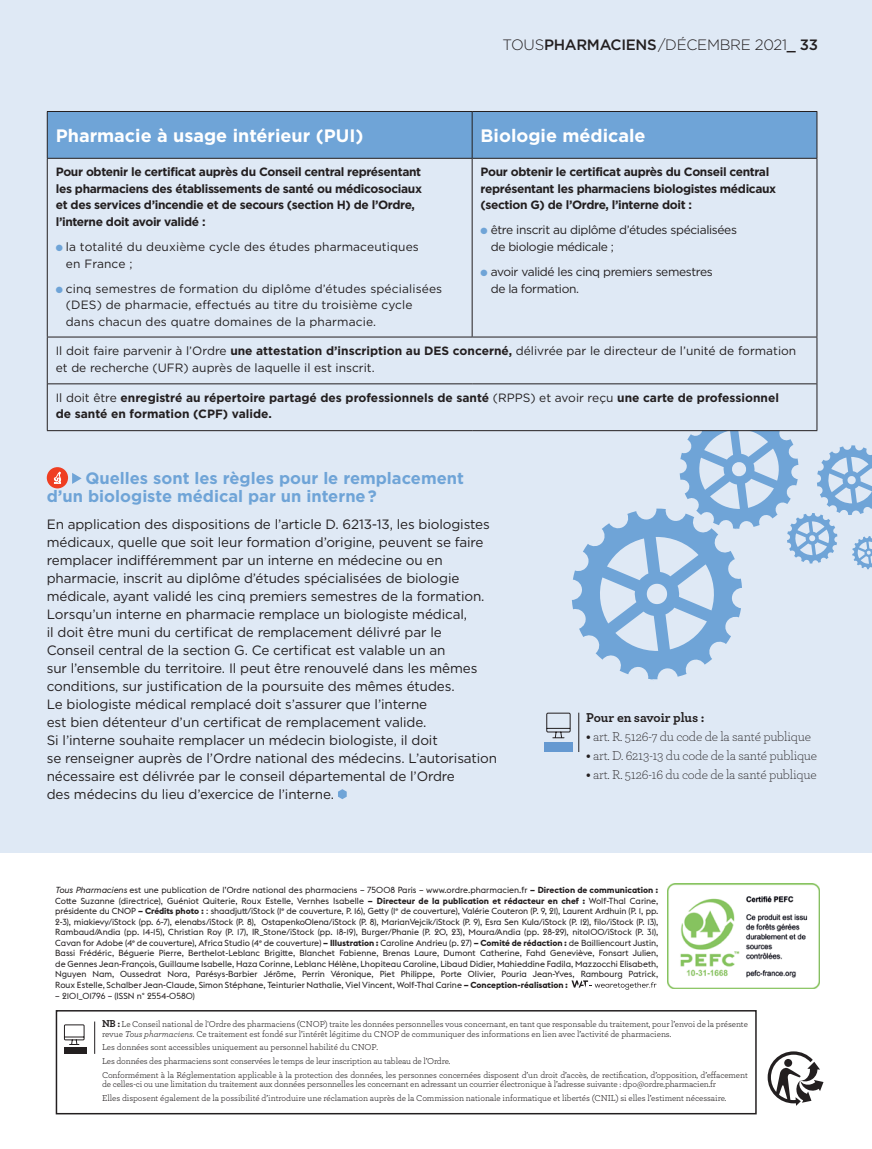
<style>
.page{position:relative;width:872px;height:1149px;background:#fff}
.page>*{position:absolute;margin:0;border:0;box-sizing:border-box;transform-origin:0 0}
.t1{font:700 18px "Gotham";color:#fff}
.t2{font:700 16.5px/18px "Gotham";color:#6fa4d7}
.t3{font:300 15px "Gotham";letter-spacing:-.02em;color:#231f20}
.t4{font:13.5px/18px "Gotham";letter-spacing:-.01em;color:#231f20}
.t5{font:300 13.5px "Archer";letter-spacing:-.015em;color:#231f20}
.t6{font:700 13.5px "Archer";letter-spacing:-.005em;color:#231f20}
.t7{font:12px/16.5px "Gotham";color:#231f20}
.t8{font:700 12px/16.5px "Gotham";letter-spacing:-.03em;color:#231f20}
.t9{font:700 12px/16.5px "Gotham";color:#231f20}
.t10{font:12px/16.5px "Gotham";letter-spacing:-.03em;color:#231f20}
.t11{font:9px/13.6px "Archer";letter-spacing:-.01em;color:#231f20}
.t12{font:8.7px/10.5px "Euclid Flex";color:#231f20;text-align:justify}
.s1{font-weight:500}
.s2{color:#6fa4d7}
.s3{font-weight:700}
.s4{font-weight:400}
.s5{font-style:italic}
.s6{font-weight:700;font-size:10.5px}
</style>
<div class="page">
<div style="left:0;top:0;width:872px;height:1148px;background:#dfe9f5"></div>
<div style="left:0;top:853px;width:872px;height:295px;background:#fff"></div>
<div style="left:56px;top:1009px;width:700px;height:105px;border:2px solid #231f20"></div>
<svg style="left:767px;top:1051px;width:56px;height:54px"></svg>
<svg style="left:571px;top:980px;width:85px;height:9px"></svg>
<img style="left:667px;top:883px;width:152px;height:105px">
<div style="left:64px;top:1047px;width:22px;height:6px;background:#231f20"></div>
<svg style="left:64px;top:1024px;width:21px;height:20px"></svg>
<hr style="left:94px;top:1021px;width:1px;height:32px;background:#231f20">
<div style="left:47px;top:467px;width:21px;height:21px;background:#ef3e22;border-radius:50%"></div>
<svg style="left:53px;top:471px;width:8px;height:13px"></svg>
<svg style="left:72px;top:473px;width:10px;height:11px"></svg>
<svg style="left:338px;top:789px;width:9px;height:10px"></svg>
<hr style="left:578px;top:712px;width:1px;height:39px;background:#231f20">
<svg style="left:546px;top:712px;width:25px;height:26px"></svg>
<div style="left:544px;top:741px;width:29px;height:10px;background:#6599d1"></div>
<svg style="left:572px;top:409px;width:300px;height:271px"></svg>
<div style="left:48px;top:112px;width:768px;height:46px;background:#6fa4d7"></div>
<svg style="left:48px;top:159px;width:768px;height:271px"></svg>
<hr style="left:816px;top:337px;width:1px;height:47px;background:#231f20">
<hr style="left:816px;top:384px;width:1px;height:46px;background:#231f20">
<hr style="left:48px;top:383px;width:424px;height:1px;background:#231f20">
<hr style="left:472px;top:383px;width:344px;height:1px;background:#231f20">
<hr style="left:472px;top:112px;width:1px;height:46px;background:#231f20">
<hr style="left:472px;top:159px;width:1px;height:177px;background:#231f20">
<hr style="left:47px;top:111px;width:425px;height:1px;background:#231f20">
<hr style="left:47px;top:112px;width:1px;height:46px;background:#231f20">
<hr style="left:472px;top:111px;width:345px;height:1px;background:#231f20">
<hr style="left:816px;top:112px;width:1px;height:46px;background:#231f20">
<hr style="left:47px;top:336px;width:425px;height:1px;background:#231f20">
<hr style="left:472px;top:336px;width:345px;height:1px;background:#231f20">
<hr style="left:47px;top:159px;width:1px;height:177px;background:#231f20">
<hr style="left:816px;top:159px;width:1px;height:177px;background:#231f20">
<hr style="left:47px;top:337px;width:1px;height:47px;background:#231f20">
<hr style="left:47px;top:384px;width:1px;height:46px;background:#231f20">
<hr style="left:47px;top:430px;width:425px;height:1px;background:#231f20">
<hr style="left:472px;top:430px;width:345px;height:1px;background:#231f20">
<hr style="left:47px;top:158px;width:425px;height:1px;background:#231f20">
<hr style="left:472px;top:158px;width:345px;height:1px;background:#231f20">
<h3 class="t3" style="left:502px;top:35px;width:317px">TOUS<span class="s1">PHARMACIENS</span> /DÉCEMBRE 2021<span class="s1">_ 33</span></h3>
<h1 class="t1" style="left:56px;top:124px;width:309px">Pharmacie à usage intérieur (PUI)</h1>
<h1 class="t1" style="left:480px;top:124px;width:166px">Biologie médicale</h1>
<h3 class="t8" style="left:56px;top:164px;width:368px">Pour obtenir le certificat auprès du Conseil central représentant les pharmaciens des établissements de santé ou médicosociaux et des services d’incendie et de secours (section H) de l’Ordre, l’interne doit avoir validé :</h3>
<h3 class="t7" style="left:66px;top:238px;width:354px;text-indent:-10px"><span class="s2">●</span> la totalité du deuxième cycle des études pharmaceutiques en France ;</h3>
<h3 class="t7" style="left:66px;top:280px;width:378px;text-indent:-10px"><span class="s2">●</span> cinq semestres de formation du diplôme d’études spécialisées (DES) de pharmacie, effectués au titre du troisième cycle dans chacun des quatre domaines de la pharmacie.</h3>
<h3 class="t8" style="left:480px;top:164px;width:297px">Pour obtenir le certificat auprès du Conseil central représentant les pharmaciens biologistes médicaux (section G) de l’Ordre, l’interne doit :</h3>
<h3 class="t10" style="left:491px;top:222px;width:248px;text-indent:-10px"><span class="s2">●</span> être inscrit au diplôme d’études spécialisées de biologie médicale ;</h3>
<h3 class="t10" style="left:491px;top:263px;width:223px;text-indent:-10px"><span class="s2">●</span> avoir validé les cinq premiers semestres de la formation.</h3>
<h3 class="t7" style="left:56px;top:342px;width:742px">Il doit faire parvenir à l’Ordre <span class="s3">une attestation d’inscription au DES concerné,</span> délivrée par le directeur de l’unité de formation et de recherche (UFR) auprès de laquelle il est inscrit.</h3>
<h3 class="t9" style="left:56px;top:389px;width:725px"><span class="s4">Il doit être</span> enregistré au répertoire partagé des professionnels de santé <span class="s4">(RPPS) et avoir reçu</span> une carte de professionnel de santé en formation (CPF) valide.</h3>
<h2 class="t2" style="left:47px;top:469px;width:419px;text-indent:39px">Quelles sont les règles pour le remplacement d’un biologiste médical par un interne ?</h2>
<p class="t4" style="left:47px;top:514px;width:452px">En application des dispositions de l’article D. 6213-13, les biologistes médicaux, quelle que soit leur formation d’origine, peuvent se faire remplacer indifféremment par un interne en médecine ou en pharmacie, inscrit au diplôme d’études spécialisées de biologie médicale, ayant validé les cinq premiers semestres de la formation.<br>Lorsqu’un interne en pharmacie remplace un biologiste médical,<br>il doit être muni du certificat de remplacement délivré par le<br>Conseil central de la section G. Ce certificat est valable un an<br>sur l’ensemble du territoire. Il peut être renouvelé dans les mêmes conditions, sur justification de la poursuite des mêmes études.<br>Le biologiste médical remplacé doit s’assurer que l’interne<br>est bien détenteur d’un certificat de remplacement valide.<br>Si l’interne souhaite remplacer un médecin biologiste, il doit<br>se renseigner auprès de l’Ordre national des médecins. L’autorisation nécessaire est délivrée par le conseil départemental de l’Ordre<br>des médecins du lieu d’exercice de l’interne.</p>
<h3 class="t6" style="left:586px;top:706px;width:120px">Pour en savoir plus :</h3>
<h3 class="t5" style="left:586px;top:727px;width:226px"><span class="s3">•</span> art. R. 5126-7 du code de la santé publique</h3>
<h3 class="t5" style="left:586px;top:746px;width:232px"><span class="s3">•</span> art. D. 6213-13 du code de la santé publique</h3>
<h3 class="t5" style="left:586px;top:765px;width:232px"><span class="s3">•</span> art. R. 5126-16 du code de la santé publique</h3>
<p class="t12" style="left:55px;top:884px;width:604px"><span class="s5">Tous Pharmaciens</span> est une publication de l’Ordre national des pharmaciens – 75008 Paris – www.ordre.pharmacien.fr <span class="s3">– Direction de communication :<br></span>Cotte Suzanne (directrice), Guéniot Quiterie, Roux Estelle, Vernhes Isabelle <span class="s3">– Directeur de la publication et rédacteur en chef :</span> Wolf-Thal Carine, présidente du CNOP <span class="s3">– Crédits photo :</span> : shaadjutt/iStock (1<sup>e</sup> de couverture, P. 16), Getty (1<sup>e</sup> de couverture), Valérie Couteron (P. 9, 21), Laurent Ardhuin (P. 1, pp.<br>2-3), miakievy/iStock (pp. 6-7), elenabs/iStock (P. 8), OstapenkoOlena/iStock (P. 8), MarianVejcik/iStock (P. 9), Esra Sen Kula/iStock (P. 12), filo/iStock (P. 13), Rambaud/Andia (pp. 14-15), Christian Roy (P. 17), IR_Stone/iStock (pp. 18-19), Burger/Phanie (P. 20, 23), Moura/Andia (pp. 28-29), nito100/iStock (P. 31), Cavan for Adobe (4<sup>e</sup> de couverture), Africa Studio (4<sup>e</sup> de couverture) <span class="s3">– Illustration :</span> Caroline Andrieu (p. 27) <span class="s3">– Comité de rédaction :</span> de Bailliencourt Justin, Bassi Frédéric, Béguerie Pierre, Berthelot-Leblanc Brigitte, Blanchet Fabienne, Brenas Laure, Dumont Catherine, Fahd Geneviève, Fonsart Julien, de Gennes Jean-François, Guillaume Isabelle, Haza Corinne, Leblanc Hélène, Lhopiteau Caroline, Libaud Didier, Mahieddine Fadila, Mazzocchi Elisabeth, Nguyen Nam, Oussedrat Nora, Parésys-Barbier Jérôme, Perrin Véronique, Piet Philippe, Porte Olivier, Pouria Jean-Yves, Rambourg Patrick, Roux Estelle, Schalber Jean-Claude, Simon Stéphane, Teinturier Nathalie, Viel Vincent, Wolf-Thal Carine <span class="s3">– Conception-réalisation :</span></p>
<p class="t12" style="left:55px;top:990px;width:141px">– 2101_01796 – (ISSN n° 2554-0580)</p>
<p class="t11" style="left:102px;top:1018px;width:647px;line-height:9.4px"><span class="s6">NB:</span> Le Conseil national de l'Ordre des pharmaciens (CNOP) traite les données personnelles vous concernant, en tant que responsable du traitement, pour l’envoi de la présente revue <span class="s5">Tous pharmaciens</span>. Ce traitement est fondé sur l’intérêt légitime du CNOP de communiquer des informations en lien avec l’activité de pharmaciens.</p>
<p class="t11" style="left:102px;top:1039px;width:647px">Les données sont accessibles uniquement au personnel habilité du CNOP.<br>Les données des pharmaciens sont conservées le temps de leur inscription au tableau de l’Ordre.<br>Conformément à la Réglementation applicable à la protection des données, les personnes concernées disposent d’un droit d’accès, de rectification, d’opposition, d’effacement</p>
<p class="t11" style="left:102px;top:1076px;width:626px">de celles-ci ou une limitation du traitement aux données personnelles les concernant en adressant un courrier électronique à l’adresse suivante : dpo@ordre.pharmacien.fr<br>Elles disposent également de la possibilité d’introduire une réclamation auprès de la Commission nationale informatique et libertés (CNIL) si elles l’estiment nécessaire.</p>
</div>
